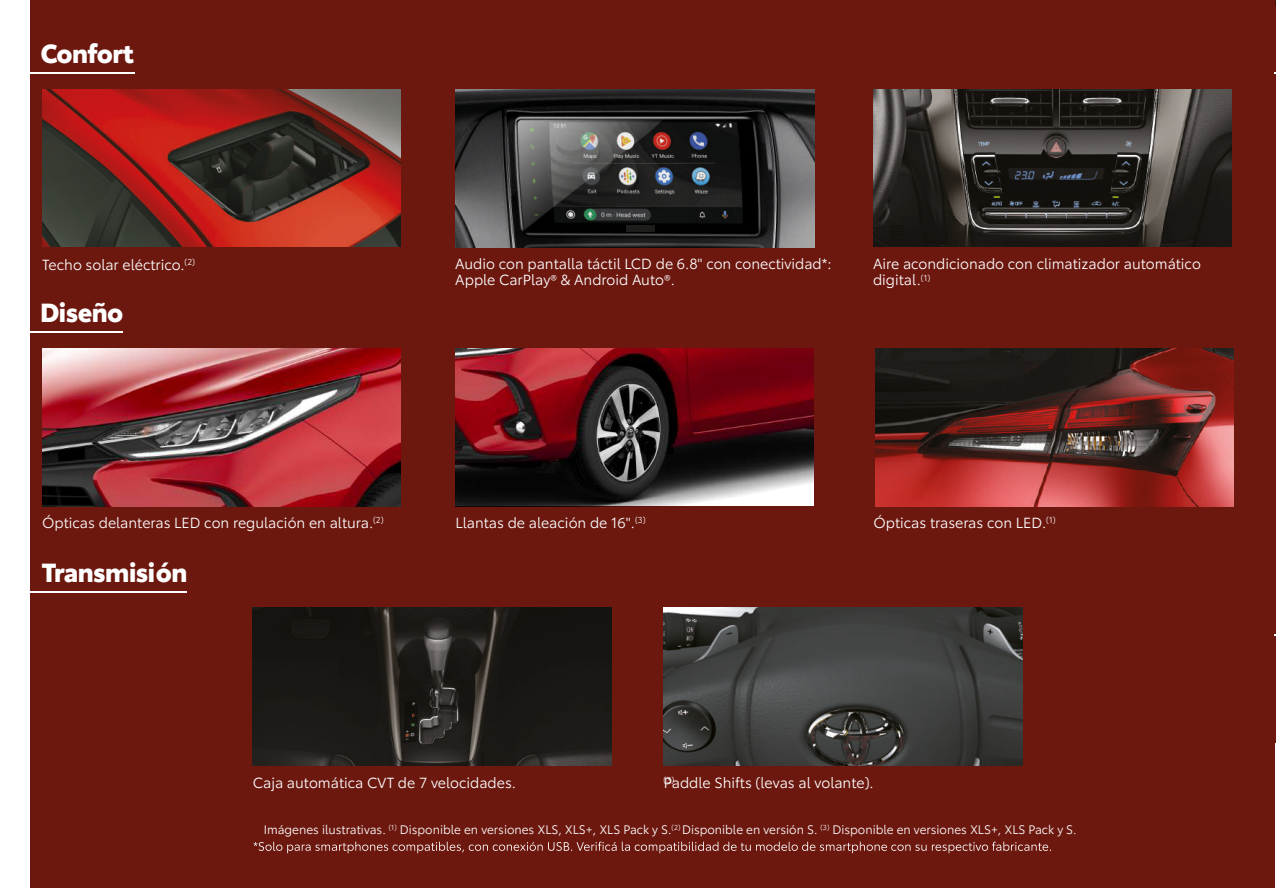
<style>
.page{position:relative;width:1276px;height:888px;background:#fff}
.page>*{position:absolute;margin:0;border:0;box-sizing:border-box;transform-origin:0 0}
.t1{font:900 25.5px "Toyota Type";letter-spacing:-.02em;color:#fff}
.t2{font:14.25px/16.5px "Toyota Type";color:#fff}
.t3{font:12px "Toyota Type";color:#fff}
.t4{font:8.25px "Toyota Type";color:#fff}
</style>
<div class="page">
<div style="left:30px;top:0;width:1246px;height:887px;background:#6c180f"></div>
<hr style="left:1275px;top:743px;width:1px;height:144px;background:#fff">
<img style="left:664px;top:607px;width:358px;height:157px">
<svg style="left:254px;top:841px;width:797px;height:11px"></svg>
<hr style="left:0;top:73px;width:134px;height:1px;background:#fff">
<hr style="left:0;top:331px;width:123px;height:1px;background:#fff">
<hr style="left:0;top:591px;width:186px;height:1px;background:#fff">
<img style="left:42px;top:89px;width:358px;height:158px">
<img style="left:42px;top:348px;width:359px;height:158px">
<img style="left:455px;top:348px;width:358px;height:158px">
<img style="left:253px;top:607px;width:358px;height:157px">
<img style="left:873px;top:89px;width:358px;height:158px">
<img style="left:875px;top:348px;width:358px;height:158px">
<img style="left:456px;top:90px;width:358px;height:157px">
<div style="left:626px;top:225px;width:28px;height:6px;background:#1d1d1b"></div>
<h1 class="t1" style="left:41px;top:34px;width:95px">Confort</h1>
<p class="t2" style="left:42px;top:255px;width:154px">Techo solar eléctrico.<sup>(2)</sup></p>
<h1 class="t1" style="left:40px;top:292px;width:85px">Diseño</h1>
<p class="t2" style="left:455px;top:254px;width:378px">Audio con pantalla táctil LCD de 6.8" con conectividad*:<br>Apple CarPlay® &amp; Android Auto®.</p>
<p class="t2" style="left:873px;top:254px;width:329px">Aire acondicionado con climatizador automático digital.<sup>(1)</sup></p>
<p class="t2" style="left:42px;top:513px;width:343px">Ópticas delanteras LED con regulación en altura.<sup>(2)</sup></p>
<p class="t2" style="left:455px;top:513px;width:192px">Llantas de aleación de 16".<sup>(3)</sup></p>
<h1 class="t1" style="left:42px;top:552px;width:147px">Transmisión</h1>
<p class="t2" style="left:873px;top:513px;width:184px">Ópticas traseras con LED.<sup>(1)</sup></p>
<p class="t2" style="left:253px;top:772px;width:264px">Caja automática CVT de 7 velocidades.</p>
<p class="t4" style="left:663px;top:773px;width:12px">(3)</p>
<p class="t2" style="left:664px;top:772px;width:211px">Paddle Shifts (levas al volante).</p>
<p class="t3" style="left:264px;top:820px;width:814px">Imágenes ilustrativas. <sup>(1)</sup> Disponible en versiones XLS, XLS+, XLS Pack y S. <sup>(2)</sup> Disponible en versión S. <sup>(3)</sup> Disponible en versiones XLS+, XLS Pack y S.</p>
</div>
